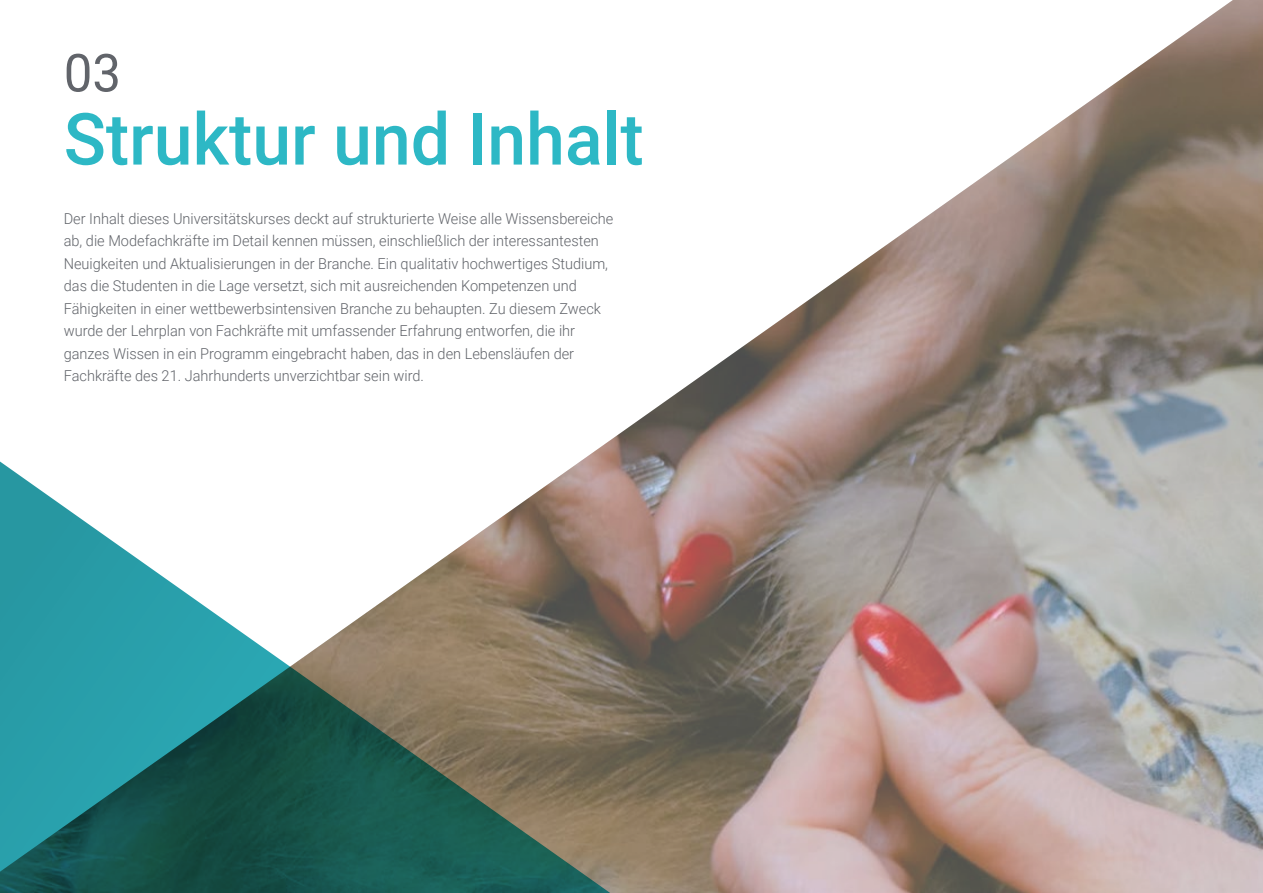
<style>
.page{position:relative;width:1263px;height:893px;background:#fff}
.page>*{position:absolute;margin:0;border:0;box-sizing:border-box;transform-origin:0 0}
.t1{font:500 72px "Roboto";color:#2db8c5}
.t2{font:52.5px "Roboto";color:#61646a}
.t3{font:300 15px/22.5px "Roboto";color:#61646a}
</style>
<div class="page">
<img style="left:602px;top:0;width:661px;height:893px">
<svg style="left:0;top:446px;width:640px;height:447px"></svg>
<h2 class="t2" style="left:64px;top:36px;width:59px">03</h2>
<h1 class="t1" style="left:64px;top:89px;width:581px">Struktur und Inhalt</h1>
<p class="t3" style="left:64px;top:207px;width:551px">Der Inhalt dieses Universitätskurses deckt auf strukturierte Weise alle Wissensbereiche ab, die Modefachkräfte im Detail kennen müssen, einschließlich der interessantesten Neuigkeiten und Aktualisierungen in der Branche. Ein qualitativ hochwertiges Studium, das die Studenten in die Lage versetzt, sich mit ausreichenden Kompetenzen und Fähigkeiten in einer wettbewerbsintensiven Branche zu behaupten. Zu diesem Zweck wurde der Lehrplan von Fachkräfte mit umfassender Erfahrung entworfen, die ihr ganzes Wissen in ein Programm eingebracht haben, das in den Lebensläufen der Fachkräfte des 21. Jahrhunderts unverzichtbar sein wird.</p>
</div>
